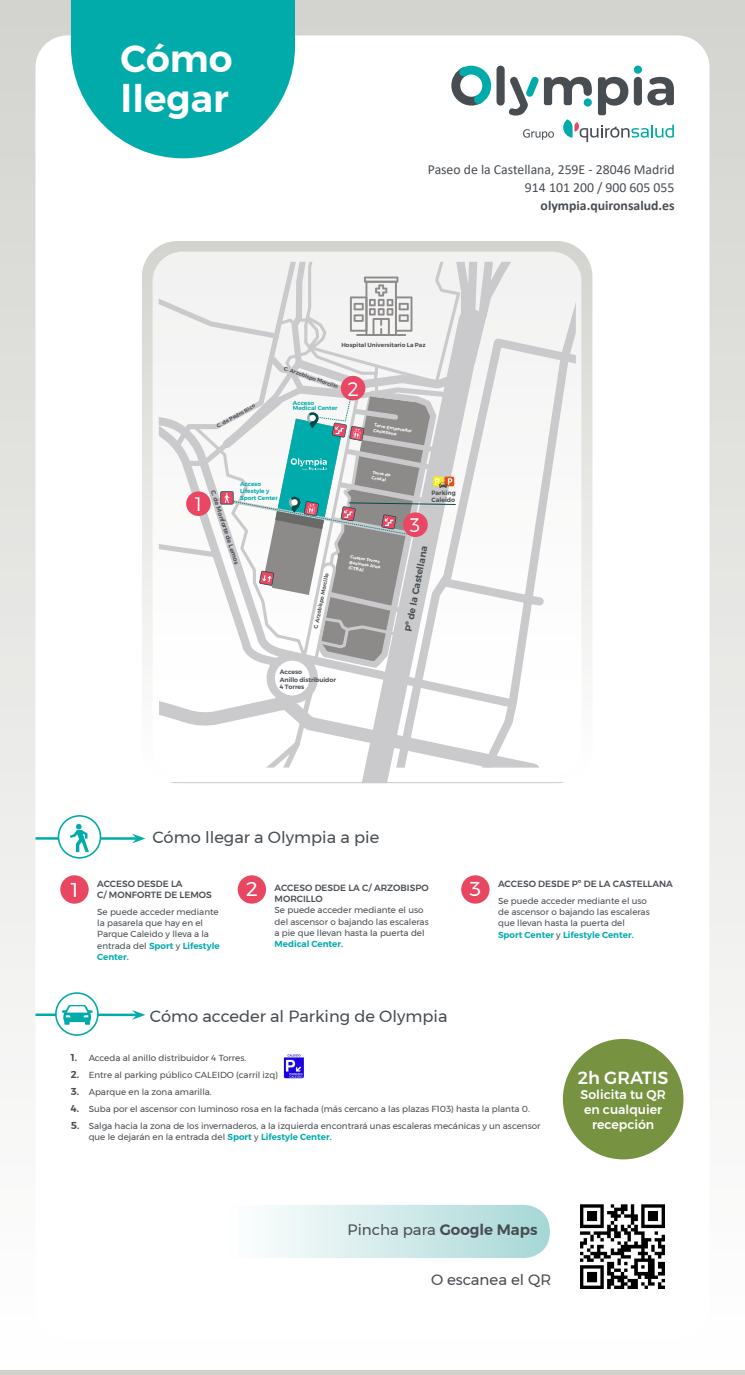
<style>
.page{position:relative;width:745px;height:1375px;background:#fff}
.page>*{position:absolute;margin:0;border:0;box-sizing:border-box;transform-origin:0 0}
.t1{font:600 37.5px/40px "Montserrat";color:#fff}
.t2{font:20px "Montserrat";color:#fff}
.t3{font:300 19.62px "Montserrat";color:#fff}
.t4{font:500 17.5px "Montserrat";color:#fff}
.t5{font:16.25px "Montserrat";color:#484d52}
.t6{font:15px "Montserrat";color:#484d52}
.t7{font:13.75px/17.5px "Calibri";color:#484d52;text-align:right}
.t8{font:700 13.75px "Calibri";color:#484d52}
.t9{font:500 12.5px/15px "Montserrat";color:#fff;text-align:center}
.t10{font:600 10px "Montserrat";color:#484d52}
.t11{font:600 9.38px "Montserrat";color:#494e53}
.t12{font:500 9px/11px "Montserrat";color:#484d52}
.t13{font:8.75px/11.2px "Montserrat";color:#484d52}
.t14{font:600 8.75px "Montserrat";color:#00abaa}
.t15{font:600 6.25px/7.5px "Montserrat";letter-spacing:-.015em;color:#494e53}
.t16{font:600 5.88px/7px "Montserrat";color:#00abaa}
.t17{font:600 5.88px "Montserrat";color:#494e53}
.t18{font:600 5.38px "Montserrat";color:#494e53}
.t19{font:600 4.5px/5.4px "Montserrat";color:#fff}
.s1{font-weight:600;color:#00abaa}
.s2{font-weight:600}
</style>
<div class="page">
<div style="left:0;top:0;width:744px;height:1375px;background:linear-gradient(to bottom,#d3d4cf,#fff)"></div>
<div style="left:35px;top:35px;width:674px;height:1304px;background:#fff;border-radius:32px"></div>
<svg style="left:269px;top:1205px;width:280px;height:53px;background:#cfe9e9"></svg>
<div style="left:496px;top:66px;width:8px;height:40px;background:#484d52;border-radius:4px"></div>
<svg style="left:451px;top:66px;width:40px;height:40px"></svg>
<div style="left:633px;top:66px;width:8px;height:8px;background:#00abaa;border-radius:50%"></div>
<svg style="left:508px;top:76px;width:165px;height:66px"></svg>
<hr style="left:35px;top:1013px;width:102px;height:3px;background:#00abaa">
<svg style="left:132px;top:1010px;width:13px;height:10px"></svg>
<hr style="left:35px;top:837px;width:102px;height:3px;background:#00abaa">
<svg style="left:132px;top:834px;width:13px;height:9px"></svg>
<div style="left:58px;top:816px;width:42px;height:42px;background:#fff;border-radius:50%"></div>
<div style="left:58px;top:815px;width:43px;height:44px;border:2px solid #00abaa;border-radius:50%"></div>
<svg style="left:70px;top:824px;width:19px;height:28px"></svg>
<svg style="left:142px;top:241px;width:450px;height:542px"></svg>
<svg style="left:152px;top:252px;width:429px;height:525px"></svg>
<svg style="left:320px;top:726px;width:23px;height:42px"></svg>
<svg style="left:158px;top:262px;width:162px;height:506px"></svg>
<svg style="left:288px;top:262px;width:288px;height:464px"></svg>
<svg style="left:462px;top:265px;width:114px;height:503px"></svg>
<svg style="left:343px;top:292px;width:157px;height:491px"></svg>
<svg style="left:181px;top:262px;width:281px;height:410px"></svg>
<svg style="left:71px;top:0;width:224px;height:158px;background:#26b7b6"></svg>
<img style="left:283px;top:1054px;width:21px;height:24px">
<div style="left:461px;top:875px;width:28px;height:29px;background:#e94662;border-radius:50%"></div>
<div style="left:60px;top:875px;width:29px;height:29px;background:#e94662;border-radius:50%"></div>
<div style="left:237px;top:875px;width:29px;height:29px;background:#e94662;border-radius:50%"></div>
<div style="left:56px;top:993px;width:42px;height:42px;background:#fff;border-radius:50%"></div>
<div style="left:55px;top:992px;width:44px;height:44px;border:2px solid #00abaa;border-radius:50%"></div>
<svg style="left:62px;top:1005px;width:31px;height:20px"></svg>
<div style="left:562px;top:1039px;width:121px;height:120px;background:#779342;border-radius:50%"></div>
<img style="left:580px;top:1204px;width:85px;height:85px">
<h1 class="t1" style="left:120px;top:38px;width:113px">Cómo llegar</h1>
<h3 class="t7" style="left:427px;top:161px;width:248px">Paseo de la Castellana, 259 -E 28046 Madrid<br>914 101 200 / 900 605 055</h3>
<h3 class="t8" style="left:540px;top:195px;width:135px">olympia.quironsalud.es</h3>
<p class="t17" style="left:341px;top:340px;width:86px">Hospital Universitario La Paz</p>
<p class="t18" style="left:285px;top:364px;width:58px;rotate:19deg">C. Arzobispo Morcillo</p>
<h3 class="t3" style="left:347px;top:377px;width:13px">2</h3>
<p class="t18" style="left:215px;top:423px;width:45px;rotate:-30deg">C. de Pedro Rico</p>
<h3 class="t3" style="left:195px;top:492px;width:9px">1</h3>
<p class="t16" style="left:240px;top:480px;width:39px">Acceso<br>Lifestyle y<br>Sport Center</p>
<p class="t15" style="left:216px;top:489px;width:79px;rotate:72deg">C. de Monforte de Lemos</p>
<p class="t16" style="left:293px;top:399px;width:23px">Acceso</p>
<p class="t16" style="left:293px;top:405px;width:46px">Medical Center</p>
<p class="t18" style="left:311px;top:628px;width:58px;rotate:-78deg">C. Arzobispo Morcillo</p>
<p class="t19" style="left:374px;top:422px;width:40px;rotate:9deg">Torre Emperador<br>Castellana</p>
<p class="t19" style="left:373px;top:470px;width:20px;rotate:9deg">Torre de<br>Cristal</p>
<h3 class="t3" style="left:409px;top:513px;width:12px">3</h3>
<p class="t15" style="left:431px;top:489px;width:26px;line-height:7.1px">Parking<br>Caleido</p>
<p class="t19" style="left:350px;top:554px;width:33px;rotate:9deg">Cuatro Torres<br>Business Area (CTBA(</p>
<p class="t11" style="left:400px;top:630px;width:89px;rotate:-79deg">Pº de la Castellana</p>
<p class="t15" style="left:280px;top:668px;width:57px">Acceso<br>Anillo distribuidor<br>4 Torres</p>
<h3 class="t5" style="left:152px;top:825px;width:228px">Cómo llegar a Olympia a pie</h3>
<p class="t12" style="left:97px;top:878px;width:87px">ACCESO DESDE LA</p>
<h2 class="t2" style="left:71px;top:874px;width:9px">1</h2>
<p class="t12" style="left:97px;top:889px;width:116px">C/ MONFORTE DE LEMOS</p>
<p class="t13" style="left:97px;top:906px;width:124px">Se puede acceder mediante la pasarela que hay en el<br>Parque Caleido y lleva laa entrada del <span class="s1">Sport</span> y <span class="s1">Lifestyle<br>Center.</span></p>
<h2 class="t2" style="left:246px;top:874px;width:13px">2</h2>
<p class="t12" style="left:274px;top:882px;width:155px">ACCESO DESDE LA C/ ARZOBISPO<br>MORCILLO</p>
<p class="t13" style="left:274px;top:904px;width:156px">Se puede acceder mediante el uso del ascensor o bajando las escaleras a pie que llevan hasta la puerta del</p>
<p class="t14" style="left:274px;top:937px;width:70px">Medical Center.</p>
<p class="t10" style="left:71px;top:1050px;width:8px">1.</p>
<h3 class="t5" style="left:150px;top:1004px;width:299px">Cómo acceder al Parking de Olympia</h3>
<p class="t13" style="left:89px;top:1052px;width:159px">Acceda al anillo distribuidor 4 Torres.</p>
<h2 class="t2" style="left:469px;top:874px;width:13px">3</h2>
<p class="t12" style="left:497px;top:878px;width:176px">ACCESO DESDE Pº DE LA CASTELLANA</p>
<p class="t13" style="left:497px;top:895px;width:153px">Se puede acceder mediante el uso de ascensor o bajando las escaleras que llevan hasta la puerta del<br><span class="s1">Sport Center</span> y <span class="s1">Lifestyle Center.</span></p>
<p class="t10" style="left:71px;top:1067px;width:10px">2.</p>
<p class="t13" style="left:89px;top:1069px;width:191px">Entre al parking público CALEIDO (carril izq(</p>
<p class="t10" style="left:71px;top:1084px;width:10px">3.</p>
<p class="t13" style="left:89px;top:1086px;width:124px">Aparque en la zona amarilla.</p>
<p class="t10" style="left:71px;top:1100px;width:10px">4.</p>
<p class="t13" style="left:89px;top:1103px;width:442px">Suba por el ascensor con luminoso rosa en la fachada (más cercano a las plazas F103) hasta la planta 0.</p>
<p class="t10" style="left:71px;top:1117px;width:10px">5.</p>
<p class="t13" style="left:89px;top:1120px;width:453px">Salga hacia la zona de los invernaderos laa, izquierda encontrará unas escaleras mecánicas y un ascensor</p>
<p class="t13" style="left:89px;top:1131px;width:244px">que le dejarán en la entrada del <span class="s1">Sport</span> y <span class="s1">Lifestyle Center.</span></p>
<h3 class="t4" style="left:577px;top:1064px;width:92px">h2 GRATIS</h3>
<h3 class="t9" style="left:580px;top:1087px;width:87px">Solicita tu QR en cualquier recepción</h3>
<h3 class="t6" style="left:347px;top:1218px;width:191px">Pincha para <span class="s2">Google Maps</span></h3>
<h3 class="t6" style="left:430px;top:1268px;width:122px">O escanea el QR</h3>
</div>
